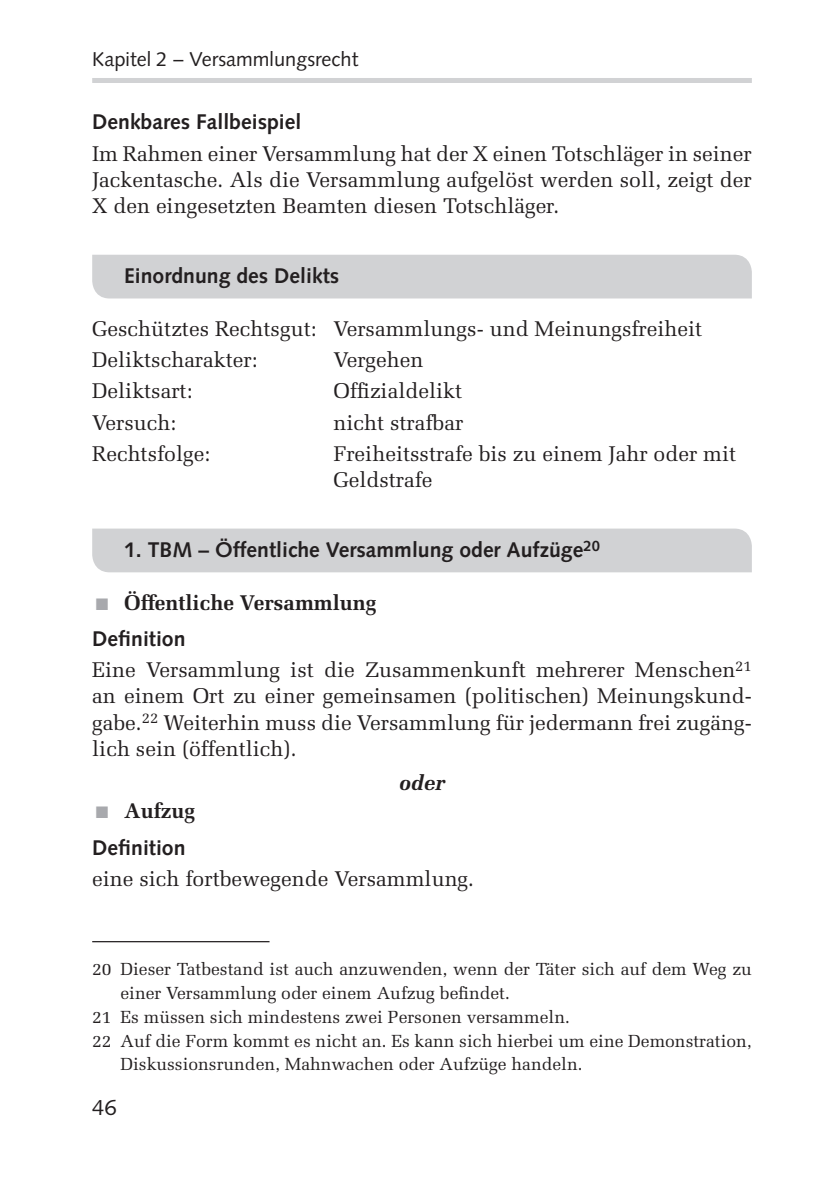
<style>
.page{position:relative;width:837px;height:1191px;background:#fff}
.page>*{position:absolute;margin:0;border:0;box-sizing:border-box;transform-origin:0 0}
.t1{font:22px "Syntax LT Pro";color:#231f20}
.t2{font:21.25px/26.2px "Melior LT Pro";color:#231f20;text-align:justify}
.t3{font:700 21.25px "Syntax LT Pro";color:#231f20}
.t4{font:700 21.25px "Melior LT Pro";color:#231f20}
.t5{font:italic 700 21.25px "Melior LT Pro";color:#231f20}
.t6{font:20px "Syntax LT Pro";color:#231f20}
.t7{font:17.5px "Melior LT Pro";color:#231f20}
.s1{color:#a8a9ad}
</style>
<div class="page">
<div style="left:92px;top:78px;width:659px;height:5px;background:#d1d2d4"></div>
<div style="left:92px;top:255px;width:659px;height:43px;background:#d1d2d4"></div>
<div style="left:92px;top:528px;width:659px;height:44px;background:#d1d2d4"></div>
<hr style="left:92px;top:941px;width:177px;height:1px;background:#231f20">
<p class="t6" style="left:92px;top:47px;width:267px">Kapitel 2 – Versammlungsrecht</p>
<p class="t3" style="left:92px;top:109px;width:210px">Denkbares Fallbeispiel</p>
<p class="t2" style="left:92px;top:140px;width:661px">Im Rahmen einer Versammlung hat der X einen Totschläger in seiner Jackentasche. Als die Versammlung aufgelöst werden soll, zeigt der X den eingesetzten Beamten diesen Totschläger.</p>
<p class="t3" style="left:124px;top:263px;width:216px">Einordnung des Delikts</p>
<p class="t2" style="left:92px;top:313px;width:611px;line-height:31.2px">Geschütztes Rechtsgut: Versammlungs- und Meinungsfreiheit<br>Deliktscharakter:</p>
<p class="t2" style="left:333px;top:346px;width:92px">Vergehen</p>
<p class="t2" style="left:92px;top:378px;width:102px">Deliktsart:</p>
<p class="t2" style="left:333px;top:378px;width:130px">Offizialdelikt</p>
<p class="t2" style="left:92px;top:409px;width:86px">Versuch:</p>
<p class="t2" style="left:333px;top:409px;width:131px">nicht strafbar</p>
<p class="t2" style="left:92px;top:440px;width:120px">Rechtsfolge:</p>
<p class="t2" style="left:333px;top:440px;width:404px">Freiheitsstrafe bis zu einem Jahr oder mit<br>Geldstrafe</p>
<p class="t3" style="left:124px;top:537px;width:477px">1. TBM – Öffentliche Versammlung oder Aufzüge<sup>20</sup></p>
<p class="t4" style="left:96px;top:589px;width:282px"><span class="s1">■</span> Öffentliche Versammlung</p>
<p class="t3" style="left:92px;top:626px;width:95px">Definition</p>
<p class="t2" style="left:92px;top:656px;width:661px">Eine Versammlung ist die Zusammenkunft mehrerer Menschen<sup>21 </sup>an einem Ort zu einer gemeinsamen (politischen) Meinungskund&shy;gabe.<sup>22</sup> Weiterhin muss die Versammlung für jedermann frei zugäng&shy;lich sein (öffentlich).</p>
<p class="t5" style="left:399px;top:769px;width:48px">oder</p>
<p class="t4" style="left:96px;top:798px;width:101px"><span class="s1">■</span> Aufzug</p>
<p class="t3" style="left:92px;top:834px;width:95px">Definition</p>
<p class="t2" style="left:92px;top:865px;width:383px">eine sich fortbewegende Versammlung.</p>
<p class="t7" style="left:92px;top:958px;width:661px">20 Dieser Tatbestand ist auch anzuwenden, wenn der Täter sich auf dem Weg zu</p>
<p class="t7" style="left:120px;top:982px;width:391px">einer Versammlung oder einem Aufzug befindet.</p>
<p class="t7" style="left:92px;top:1006px;width:479px">21 Es müssen sich mindestens zwei Personen versammeln.</p>
<p class="t7" style="left:92px;top:1030px;width:661px">22 Auf die Form kommt es nicht an. Es kann sich hierbei um eine Demonstration,</p>
<p class="t7" style="left:120px;top:1053px;width:463px">Diskussionsrunden, Mahnwachen oder Aufzüge handeln.</p>
<p class="t1" style="left:92px;top:1094px;width:26px">46</p>
</div>
